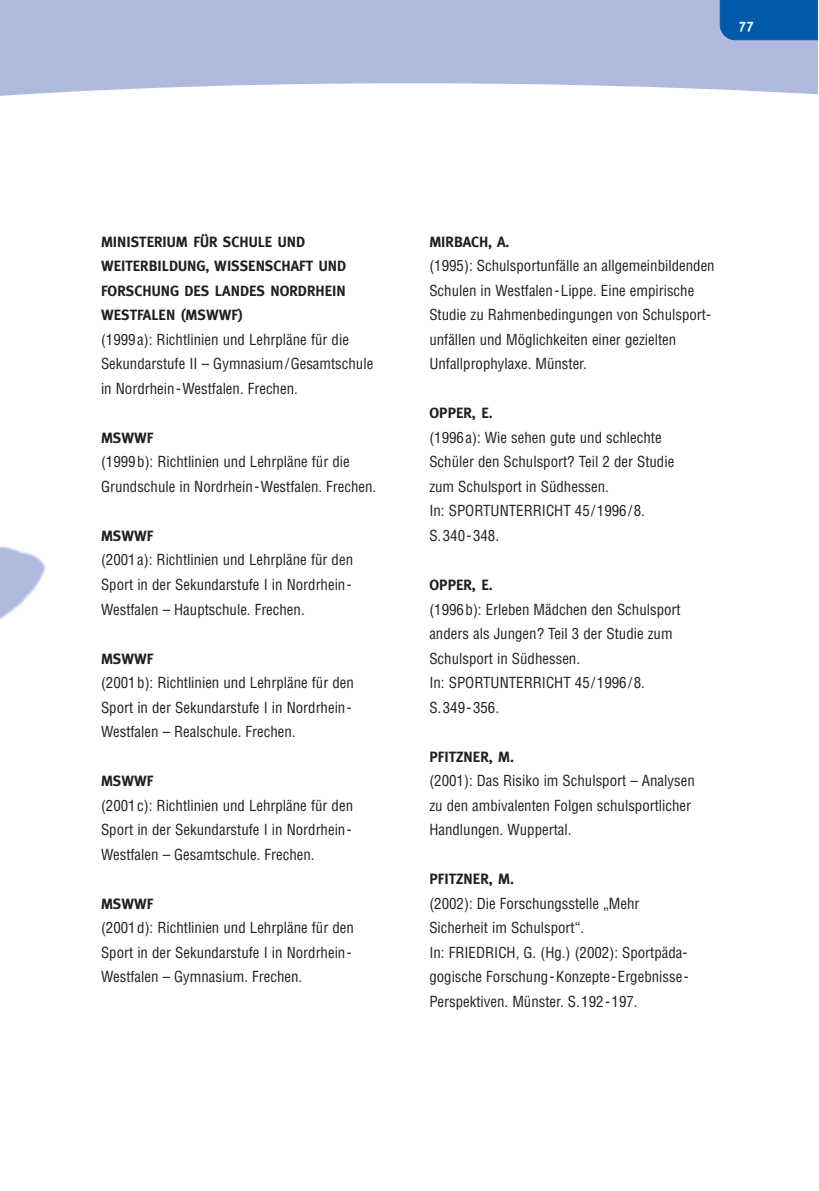
<style>
.page{position:relative;width:819px;height:1191px;background:#fff}
.page>*{position:absolute;margin:0;border:0;box-sizing:border-box;transform-origin:0 0}
.t1{font:condensed 14.88px/24.5px "Helvetica";color:#231f20}
.t2{font:700 14.88px/24.5px "Meta";color:#231f20}
.t3{font:700 14px "Meta";color:#fff}
</style>
<div class="page">
<img style="left:0;top:546px;width:46px;height:74px">
<svg style="left:0;top:1px;width:817px;height:95px;background:#b6c0e1"></svg>
<div style="left:719px;top:1px;width:98px;height:39px;background:#015aaa"></div>
<p class="t3" style="left:738px;top:19px;width:16px">77</p>
<p class="t2" style="left:101px;top:230px;width:246px">MINISTERIUM FÜR SCHULE UND<br>WEITERBILDUNG, WISSENSCHAFT UND<br>FORSCHUNG DES LANDES NORDRHEIN<br>WESTFALEN (MSWWF)</p>
<p class="t1" style="left:101px;top:328px;width:274px">(1999a): Richtlinien und Lehrpläne für die<br>Sekundarstufe II – Gymnasium/Gesamtschule in Nordrhein-Westfalen. Frechen.</p>
<p class="t2" style="left:101px;top:426px;width:54px">MSWWF</p>
<p class="t1" style="left:101px;top:451px;width:277px">(1999b): Richtlinien und Lehrpläne für die<br>Grundschule in Nordrhein-Westfalen. Frechen.</p>
<p class="t2" style="left:101px;top:524px;width:54px">MSWWF</p>
<p class="t1" style="left:101px;top:549px;width:253px;text-align:justify">(2001a): Richtlinien und Lehrpläne für den Sport in der Sekundarstufe I in Nordrhein-Westfalen – Hauptschule. Frechen.</p>
<p class="t2" style="left:101px;top:647px;width:54px">MSWWF</p>
<p class="t1" style="left:101px;top:671px;width:254px">(2001b): Richtlinien und Lehrpläne für den<br>Sport in der Sekundarstufe I in Nordrhein-<br>Westfalen – Realschule. Frechen.</p>
<p class="t2" style="left:101px;top:769px;width:54px">MSWWF</p>
<p class="t1" style="left:101px;top:794px;width:253px;text-align:justify">(2001c): Richtlinien und Lehrpläne für den Sport in der Sekundarstufe I in Nordrhein-Westfalen – Gesamtschule. Frechen.</p>
<p class="t2" style="left:101px;top:892px;width:54px">MSWWF</p>
<p class="t1" style="left:101px;top:916px;width:254px">(2001d): Richtlinien und Lehrpläne für den<br>Sport in der Sekundarstufe I in Nordrhein-<br>Westfalen – Gymnasium. Frechen.</p>
<p class="t2" style="left:429px;top:230px;width:82px">MIRBACH, A.</p>
<p class="t1" style="left:429px;top:255px;width:287px">(1995): Schulsportunfälle an allgemeinbildenden Schulen in Westfalen-Lippe. Eine empirische Studie zu Rahmenbedingungen von Schulsport&shy;unfällen und Möglichkeiten einer gezielten Unfallprophylaxe. Münster.</p>
<p class="t2" style="left:429px;top:402px;width:65px">OPPER, E.</p>
<p class="t1" style="left:429px;top:426px;width:246px">(1996a): Wie sehen gute und schlechte<br>Schüler den Schulsport? Teil 2 der Studie zum Schulsport in Südhessen.<br>In: SPORTUNTERRICHT 45/1996/8.<br>S.340-348.</p>
<p class="t2" style="left:429px;top:573px;width:65px">OPPER, E.</p>
<p class="t1" style="left:429px;top:598px;width:253px">(1996b): Erleben Mädchen den Schulsport anders als Jungen? Teil 3 der Studie zum<br>Schulsport in Südhessen.<br>In: SPORTUNTERRICHT 45/1996/8.<br>S.349-356.</p>
<p class="t2" style="left:429px;top:745px;width:86px">PFITZNER, M.</p>
<p class="t1" style="left:429px;top:769px;width:267px">(2001): Das Risiko im Schulsport – Analysen zu den ambivalenten Folgen schulsportlicher<br>Handlungen. Wuppertal.</p>
<p class="t2" style="left:429px;top:867px;width:86px">PFITZNER, M.</p>
<p class="t1" style="left:429px;top:892px;width:261px">(2002): Die Forschungsstelle „Mehr Sicherheit im Schulsport“.<br>In: FRIEDRICH, G. (Hg.) (2002): Sportpäda&shy;gogische Forschung-Konzepte-Ergebnisse-Perspektiven. Münster. S.192-197.</p>
</div>
